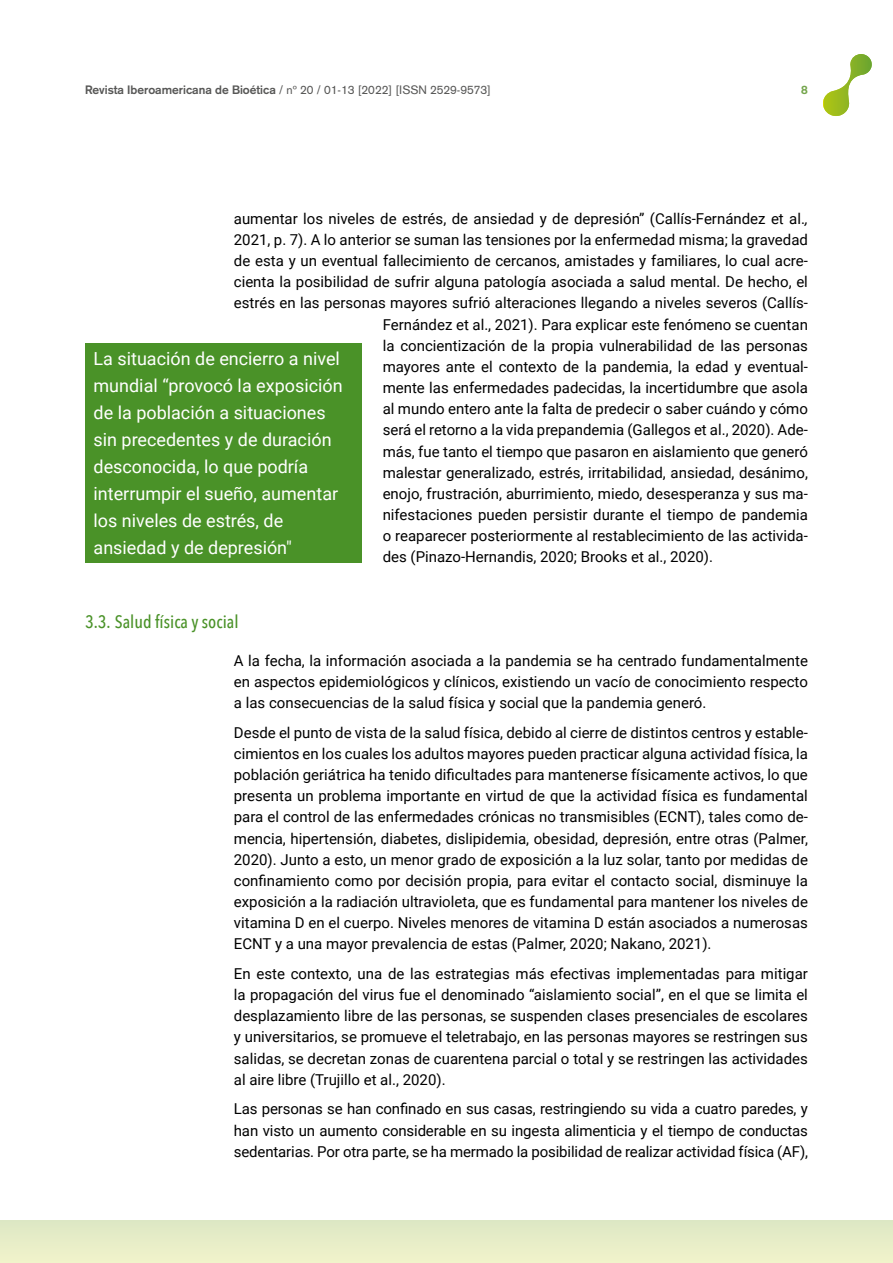
<style>
.page{position:relative;width:893px;height:1263px;background:#fff}
.page>*{position:absolute;margin:0;border:0;box-sizing:border-box;transform-origin:0 0}
.Texto_entresacado{font:18px/27px "Roboto";color:#fff}
.t1{font:500 18px "Avenir Next Condensed";color:#4a9228}
.Normal_wrd_16{font:15px/21.1px "Roboto";color:#000;text-align:justify}
.t2{font:12px "Akzidenz Grotesk";color:#575756}
.t3{font:700 12px "Akzidenz Grotesk";color:#74a54c}
.s1{font-weight:700}
.s2{font-style:italic}
</style>
<div class="page">
<div style="left:0;top:1220px;width:893px;height:43px;background:#e7edc8"></div>
<svg style="left:823px;top:54px;width:49px;height:62px"></svg>
<div style="left:85px;top:343px;width:276px;height:219px;background:#4a9228"></div>
<p class="t2" style="left:85px;top:83px;width:407px"><span class="s1">Revista Iberoamericana de Bioética</span> / nº 20 / 01-13 [2022] [ISSN 2529-9573]</p>
<p class="t3" style="left:801px;top:83px;width:8px">8</p>
<p class="Normal_wrd_16" style="left:234px;top:207px;width:576px">aumentar los niveles de estrés, de ansiedad y de depresión” (Callís-Fernández et al.<span class="s2">,</span></p>
<p class="Normal_wrd_16" style="left:234px;top:229px;width:576px">2021, p. 7). A lo anterior se suman las tensiones por la enfermedad misma; la gravedad</p>
<p class="Normal_wrd_16" style="left:234px;top:250px;width:576px">de esta y un eventual fallecimiento de cercanos, amistades y familiares, lo cual acre-</p>
<p class="Normal_wrd_16" style="left:234px;top:271px;width:576px">cienta la posibilidad de sufrir alguna patología asociada a salud mental. De hecho, el</p>
<p class="Normal_wrd_16" style="left:234px;top:292px;width:576px">estrés en las personas mayores sufrió alteraciones llegando a niveles severos (Callís-</p>
<p class="Normal_wrd_16" style="left:383px;top:313px;width:427px">Fernández et al., 2021). Para explicar este fenómeno se cuentan</p>
<p class="Normal_wrd_16" style="left:383px;top:334px;width:427px">la concientización de la propia vulnerabilidad de las personas</p>
<p class="Normal_wrd_16" style="left:383px;top:355px;width:427px">mayores ante el contexto de la pandemia, la edad y eventual-</p>
<p class="Normal_wrd_16" style="left:383px;top:377px;width:427px">mente las enfermedades padecidas, la incertidumbre que asola</p>
<p class="Normal_wrd_16" style="left:383px;top:398px;width:427px">al mundo entero ante la falta de predecir o saber cuándo y cómo</p>
<p class="Normal_wrd_16" style="left:383px;top:419px;width:427px">será el retorno a la vida prepandemia (Gallegos et al., 2020). Ade-</p>
<p class="Normal_wrd_16" style="left:383px;top:440px;width:427px">más, fue tanto el tiempo que pasaron en aislamiento que generó</p>
<p class="Normal_wrd_16" style="left:383px;top:461px;width:427px">malestar generalizado, estrés, irritabilidad, ansiedad, desánimo,</p>
<p class="Normal_wrd_16" style="left:383px;top:482px;width:427px">enojo, frustración, aburrimiento, miedo, desesperanza y sus ma-</p>
<p class="Normal_wrd_16" style="left:383px;top:503px;width:427px">nifestaciones pueden persistir durante el tiempo de pandemia</p>
<p class="Normal_wrd_16" style="left:383px;top:525px;width:427px">o reaparecer posteriormente al restablecimiento de las activida-</p>
<p class="Normal_wrd_16" style="left:383px;top:546px;width:332px">des (Pinazo-Hernandis, 2020; Brooks et al., 2020).</p>
<p class="Texto_entresacado" style="left:94px;top:344px;width:251px">La situación de encierro a nivel mundial “provocó la exposición de la población a situaciones sin precedentes y de duración desconocida, lo que podría interrumpir el sueño, aumentar los niveles de estrés, de ansiedad y de depresión"</p>
<p class="t1" style="left:85px;top:610px;width:155px">3.3. Salud física y social</p>
<p class="Normal_wrd_16" style="left:234px;top:649px;width:576px">A la fecha, la información asociada a la pandemia se ha centrado fundamentalmente en aspectos epidemiológicos y clínicos, existiendo un vacío de conocimiento respecto a las consecuencias de la salud física y social que la pandemia generó.</p>
<p class="Normal_wrd_16" style="left:234px;top:721px;width:576px">Desde el punto de vista de la salud física, debido al cierre de distintos centros y estable&shy;cimientos en los cuales los adultos mayores pueden practicar alguna actividad física, la población geriátrica ha tenido dificultades para mantenerse físicamente activos, lo que presenta un problema importante en virtud de que la actividad física es fundamental para el control de las enfermedades crónicas no transmisibles (ECNT), tales como de&shy;mencia, hipertensión, diabetes, dislipidemia, obesidad, depresión, entre otras (Palmer, 2020). Junto a esto, un menor grado de exposición a la luz solar, tanto por medidas de confinamiento como por decisión propia, para evitar el contacto social, disminuye la exposición a la radiación ultravioleta, que es fundamental para mantener los niveles de vitamina D en el cuerpo. Niveles menores de vitamina D están asociados a numerosas ECNT y a una mayor prevalencia de estas (Palmer, 2020; Nakano, 2021).</p>
<p class="Normal_wrd_16" style="left:234px;top:962px;width:576px">En este contexto, una de las estrategias más efectivas implementadas para mitigar la propagación del virus fue el denominado “aislamiento social”, en el que se limita el desplazamiento libre de las personas, se suspenden clases presenciales de escolares y universitarios, se promueve el teletrabajo, en las personas mayores se restringen sus salidas, se decretan zonas de cuarentena parcial o total y se restringen las actividades al aire libre (Trujillo et al., 2020).</p>
<p class="Normal_wrd_16" style="left:234px;top:1098px;width:576px">Las personas se han confinado en sus casas, restringiendo su vida a cuatro paredes, y han visto un aumento considerable en su ingesta alimenticia y el tiempo de conductas sedentarias. Por otra parte, se ha mermado la posibilidad de realizar actividad física (AF),</p>
</div>
